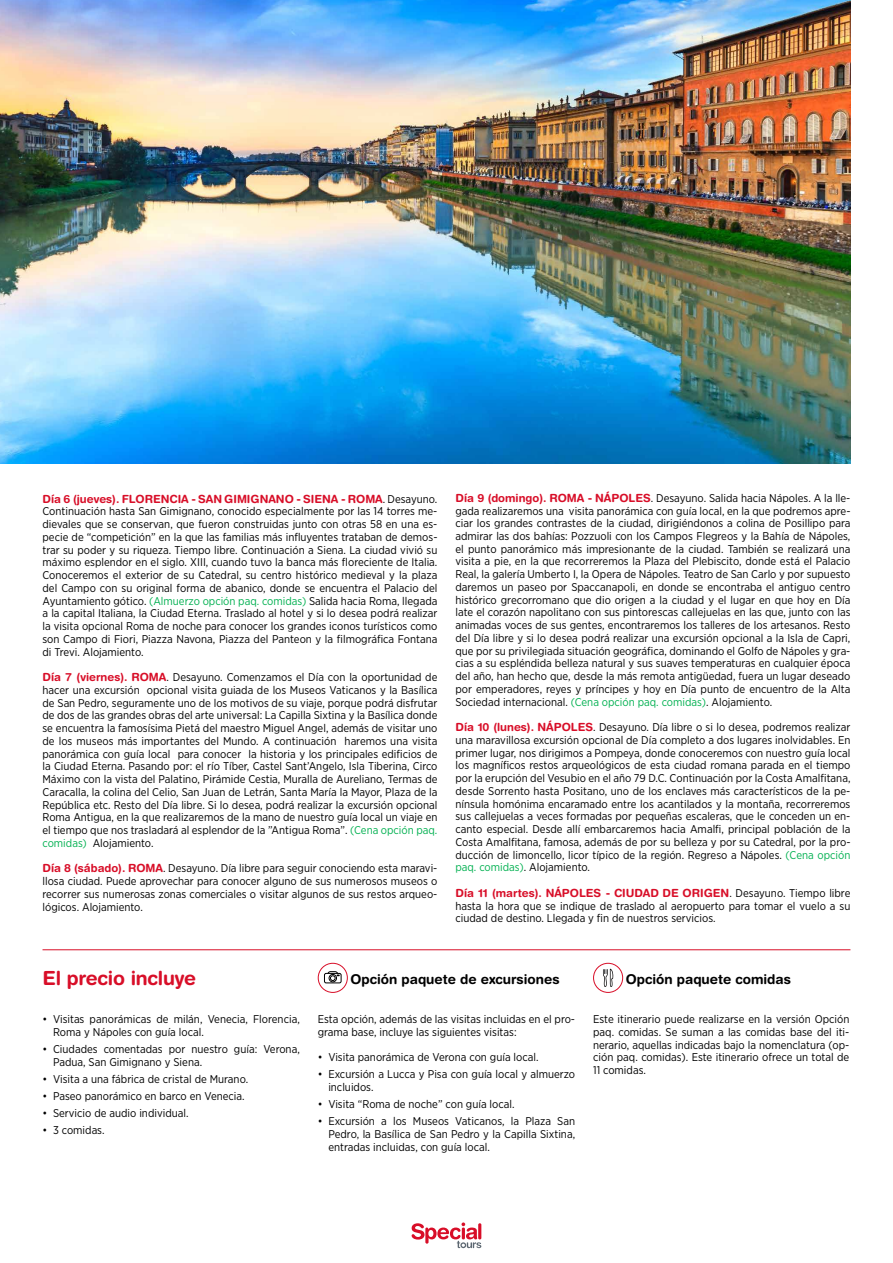
<style>
.page{position:relative;width:893px;height:1263px;background:#fff}
.page>*{position:absolute;margin:0;border:0;box-sizing:border-box;transform-origin:0 0}
.t1{font:700 19.5px "Helvetica Rounded LT Std";letter-spacing:-.01em;color:#d80e28}
.t2{font:700 13.5px "Helvetica Rounded LT Std";color:#000}
.t3{font:11.25px/12.8px "Gotham Narrow";color:#000;text-align:justify}
.t4{font:700 11.25px "Helvetica Rounded LT Std";color:#d80e28}
.s1{font-family:"Gotham Narrow";font-weight:400;color:#000}
.s2{color:#00b050}
.s3{font-family:"Helvetica Rounded LT Std";font-weight:700;color:#d80e28}
</style>
<div class="page">
<hr style="left:43px;top:949px;width:807px;height:1px;background:#d80e28">
<div style="left:318px;top:963px;width:30px;height:30px;border:1px solid #d80e28;border-radius:50%"></div>
<div style="left:327px;top:971px;width:11px;height:10px;border:1px solid #000;border-radius:3px"></div>
<svg style="left:324px;top:973px;width:17px;height:10px"></svg>
<div style="left:324px;top:973px;width:17px;height:10px;border:1px solid #000;border-radius:2px"></div>
<div style="left:329px;top:974px;width:8px;height:8px;border:1px solid #000;border-radius:50%"></div>
<svg style="left:330px;top:974px;width:10px;height:7px"></svg>
<div style="left:593px;top:963px;width:30px;height:30px;border:1px solid #d80e28;border-radius:50%"></div>
<svg style="left:603px;top:969px;width:10px;height:18px"></svg>
<svg style="left:412px;top:1222px;width:69px;height:26px"></svg>
<img style="left:0;top:0;width:850px;height:464px">
<p class="t4" style="left:43px;top:492px;width:396px">Día 6 (jueves). FLORENCIA - SAN GIMIGNANO - SIENA - ROMA<span class="s1">. Desayuno.</span></p>
<p class="t3" style="left:43px;top:505px;width:396px">Continuación hasta San Gimignano, conocido especialmente por las 14 torres me&shy;dievales que se conservan, que fueron construidas junto con otras 58 en una es&shy;pecie de “competición” en la que las familias más influyentes trataban de demos&shy;trar su poder y su riqueza. Tiempo libre. Continuación a Siena. La ciudad vivió su máximo esplendor en el siglo. XIII, cuando tuvo la banca más floreciente de Italia.<br>Conoceremos el exterior de su Catedral, su centro histórico medieval y la plaza del Campo con su original forma de abanico, donde se encuentra el Palacio del Ayuntamiento gótico. <span class="s2">(Almuerzo opción paq. comidas)</span> Salida hacia Roma, llegada a la capital Italiana, la Ciudad Eterna. Traslado al hotel y si lo desea podrá realizar la visita opcional Roma de noche para conocer los grandes iconos turísticos como son Campo di Fiori, Piazza Navona, Piazza del Panteon y la filmográfica Fontana di Trevi. Alojamiento.</p>
<p class="t3" style="left:43px;top:670px;width:396px"><span class="s3">Día 7 (viernes). ROMA</span>. Desayuno. Comenzamos el Día con la oportunidad de hacer una excursión opcional visita guiada de los Museos Vaticanos y la Basílica de San Pedro, seguramente uno de los motivos de su viaje, porque podrá disfrutar de dos de las grandes obras del arte universal: La Capilla Sixtina y la Basílica donde se encuentra la famosísima Pietá del maestro Miguel Angel, además de visitar uno de los museos más importantes del Mundo. A continuación haremos una visita panorámica con guía local para conocer la historia y los principales edificios de la Ciudad Eterna. Pasando por: el río Tíber, Castel Sant’Angelo, Isla Tiberina, Circo Máximo con la vista del Palatino, Pirámide Cestia, Muralla de Aureliano, Termas de Caracalla, la colina del Celio, San Juan de Letrán, Santa María la Mayor, Plaza de la República etc. Resto del Día libre. Si lo desea, podrá realizar la excursión opcional Roma Antigua, en la que realizaremos de la mano de nuestro guía local un viaje en el tiempo que nos trasladará al esplendor de la ”Antigua Roma”. <span class="s2">(Cena opción paq. comidas)</span> Alojamiento.</p>
<p class="t3" style="left:43px;top:862px;width:396px"><span class="s3">Día 8 (sábado). ROMA</span>. Desayuno. Día libre para seguir conociendo esta maravi&shy;llosa ciudad. Puede aprovechar para conocer alguno de sus numerosos museos o recorrer sus numerosas zonas comerciales o visitar algunos de sus restos arqueo&shy;lógicos. Alojamiento.</p>
<p class="t3" style="left:455px;top:491px;width:396px"><span class="s3">Día 9 (domingo). ROMA - NÁPOLES</span>. Desayuno. Salida hacia Nápoles. A la lle&shy;gada realizaremos una visita panorámica con guía local, en la que podremos apre&shy;ciar los grandes contrastes de la ciudad, dirigiéndonos a colina de Posillipo para admirar las dos bahías: Pozzuoli con los Campos Flegreos y la Bahía de Nápoles, el punto panorámico más impresionante de la ciudad. También se realizará una visita a pie, en la que recorreremos la Plaza del Plebiscito, donde está el Palacio Real, la galería Umberto I, la Opera de Nápoles. Teatro de San Carlo y por supuesto daremos un paseo por Spaccanapoli, en donde se encontraba el antiguo centro histórico grecorromano que dio origen a la ciudad y el lugar en que hoy en Día late el corazón napolitano con sus pintorescas callejuelas en las que, junto con las animadas voces de sus gentes, encontraremos los talleres de los artesanos. Resto del Día libre y si lo desea podrá realizar una excursión opcional a la Isla de Capri, que por su privilegiada situación geográfica, dominando el Golfo de Nápoles y gra&shy;cias a su espléndida belleza natural y sus suaves temperaturas en cualquier época del año, han hecho que, desde la más remota antigüedad, fuera un lugar deseado por emperadores, reyes y príncipes y hoy en Día punto de encuentro de la Alta Sociedad internacional. <span class="s2">(Cena opción paq. comidas)</span>. Alojamiento.</p>
<p class="t3" style="left:455px;top:721px;width:396px"><span class="s3">Día 10 (lunes). NÁPOLES</span>. Desayuno. Día libre o si lo desea, podremos realizar una maravillosa excursión opcional de Día completo a dos lugares inolvidables. En primer lugar, nos dirigimos a Pompeya, donde conoceremos con nuestro guía local los magníficos restos arqueológicos de esta ciudad romana parada en el tiempo por la erupción del Vesubio en el año 79 D.C. Continuación por la Costa Amalfitana, desde Sorrento hasta Positano, uno de los enclaves más característicos de la pe&shy;nínsula homónima encaramado entre los acantilados y la montaña, recorreremos sus callejuelas a veces formadas por pequeñas escaleras, que le conceden un en&shy;canto especial. Desde allí embarcaremos hacia Amalfi, principal población de la Costa Amalfitana, famosa, además de por su belleza y por su Catedral, por la pro&shy;ducción de limoncello, licor típico de la región. Regreso a Nápoles. <span class="s2">(Cena opción paq. comidas)</span>. Alojamiento.</p>
<p class="t4" style="left:455px;top:886px;width:396px">Día 11 (martes). NÁPOLES - CIUDAD DE ORIGEN<span class="s1">. Desayuno. Tiempo libre</span></p>
<p class="t3" style="left:455px;top:899px;width:396px">hasta la hora que se indique de traslado al aeropuerto para tomar el vuelo a su ciudad de destino. Llegada y fin de nuestros servicios.</p>
<h1 class="t1" style="left:43px;top:966px;width:155px">El precio incluye</h1>
<p class="t2" style="left:351px;top:971px;width:210px">Opción paquete de excursiones</p>
<p class="t2" style="left:626px;top:971px;width:167px">Opción paquete comidas</p>
<p class="t3" style="left:593px;top:1012px;width:258px">Este itinerario puede realizarse en la versión Opción paq. comidas. Se suman a las comidas base del iti&shy;nerario, aquellas indicadas bajo la nomenclatura (op&shy;ción paq. comidas). Este itinerario ofrece un total de 11 comidas.</p>
<p class="t3" style="left:318px;top:1012px;width:259px">Esta opción, además de las visitas incluidas en el pro&shy;grama base, incluye las siguientes visitas:</p>
<p class="t3" style="left:318px;top:1051px;width:222px">• Visita panorámica de Verona con guía local.</p>
<p class="t3" style="left:328px;top:1068px;width:248px;text-indent:-10px">• Excursión a Lucca y Pisa con guía local y almuerzo incluidos.</p>
<p class="t3" style="left:318px;top:1097px;width:198px">• Visita “Roma de noche” con guía local.</p>
<p class="t3" style="left:328px;top:1114px;width:248px;text-indent:-10px">• Excursión a los Museos Vaticanos, la Plaza San Pedro, la Basílica de San Pedro y la Capilla Sixtina, entradas incluidas, con guía local.</p>
<p class="t3" style="left:53px;top:1012px;width:248px;text-indent:-10px">• Visitas panorámicas de milán, Venecia, Florencia,<br>Roma y Nápoles con guía local.</p>
<p class="t3" style="left:53px;top:1042px;width:248px;text-indent:-10px">• Ciudades comentadas por nuestro guía: Verona,<br>Padua, San Gimignano y Siena.</p>
<p class="t3" style="left:43px;top:1072px;width:207px">• Visita a una fábrica de cristal de Murano.</p>
<p class="t3" style="left:43px;top:1089px;width:204px">• Paseo panorámico en barco en Venecia.</p>
<p class="t3" style="left:43px;top:1106px;width:148px">• Servicio de audio individual.</p>
<p class="t3" style="left:43px;top:1123px;width:64px">• 3 comidas.</p>
</div>
